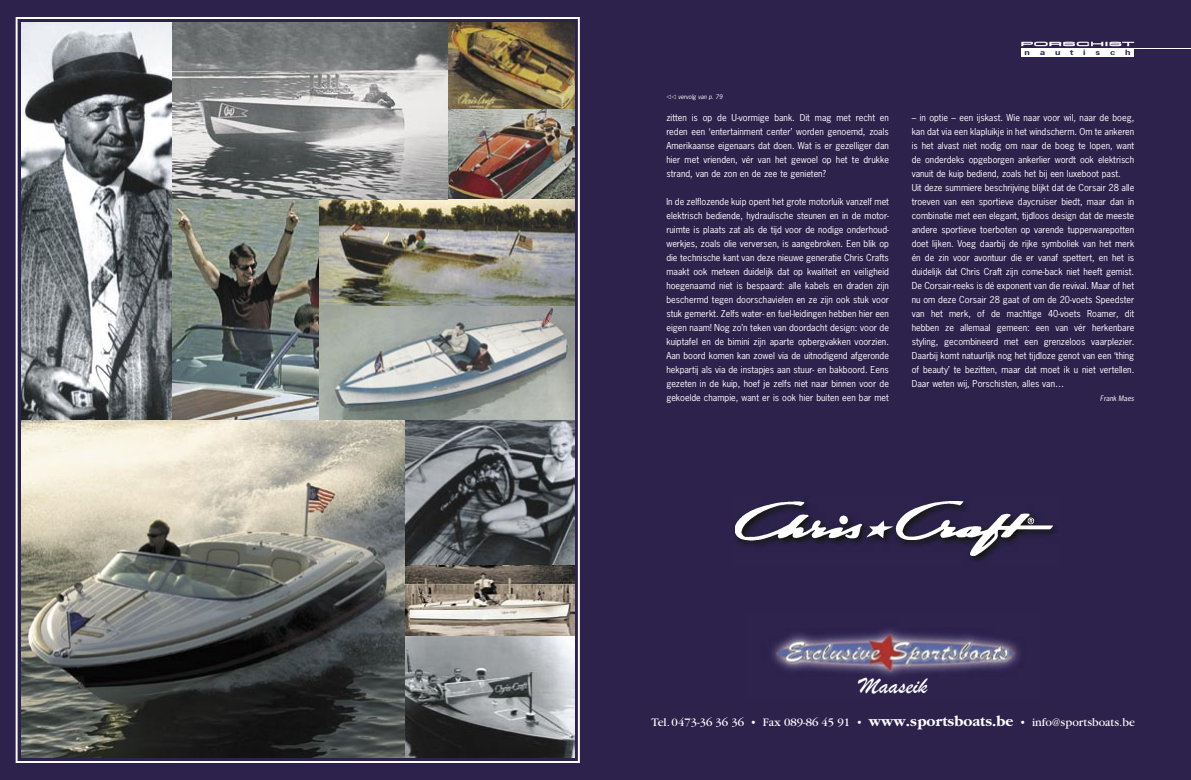
<style>
.page{position:relative;width:1191px;height:780px;background:#2d224c}
.page>*{position:absolute;margin:0;border:0;box-sizing:border-box;transform-origin:0 0}
.t1{font:24px "Brush Script";color:#fff}
.t2{font:12px "Garamond";color:#fff}
.t3{font:9px/14px "News Gothic";color:#fff;text-align:justify}
.t4{font:italic 7px "News Gothic";color:#fff}
.t5{font:700 6.9px "News Gothic";color:#2a3356;scale:1.4 1}
.t6{font:italic 6px "News Gothic";color:#fff}
.s1{font-weight:700;font-size:15px}
</style>
<div class="page">
<img style="left:772px;top:628px;width:248px;height:49px">
<img style="left:970px;top:525px;width:86px;height:36px">
<img style="left:735px;top:501px;width:317px;height:54px">
<div style="left:1021px;top:48px;width:113px;height:9px;background:#fff"></div>
<hr style="left:1021px;top:48px;width:170px;height:1px;background:#fff">
<svg style="left:1021px;top:42px;width:113px;height:4px"></svg>
<img style="left:16px;top:17px;width:564px;height:746px">
<img style="left:21px;top:420px;width:383px;height:337px">
<p class="t6" style="left:678px;top:93px;width:46px">vervolg van p. 79</p>
<p class="t3" style="left:666px;top:110px;width:224px">zitten is op de U-vormige bank. Dit mag met recht en reden een ‘entertainment center’ worden genoemd, zoals Amerikaanse eigenaars dat doen. Wat is er gezelliger dan hier met vrienden, vér van het gewoel op het te drukke strand, van de zon en de zee te genieten?</p>
<p class="t3" style="left:666px;top:194px;width:224px">In de zelflozende kuip opent het grote motorluik vanzelf met elektrisch bediende, hydraulische steunen en in de motor&shy;ruimte is plaats zat als de tijd voor de nodige onderhoud&shy;werkjes, zoals olie verversen, is aangebroken. Een blik op die technische kant van deze nieuwe generatie Chris Crafts maakt ook meteen duidelijk dat op kwaliteit en veiligheid hoegenaamd niet is bespaard: alle kabels en draden zijn beschermd tegen doorschavielen en ze zijn ook stuk voor stuk gemerkt. Zelfs water- en fuel-leidingen hebben hier een eigen naam! Nog zo’n teken van doordacht design: voor de kuiptafel en de bimini zijn aparte opbergvakken voorzien.<br>Aan boord komen kan zowel via de uitnodigend afgeronde hekpartij als via de instapjes aan stuur- en bakboord. Eens gezeten in de kuip, hoef je zelfs niet naar binnen voor de gekoelde champie, want er is ook hier buiten een bar met</p>
<p class="t5" style="left:1024px;top:47px;width:5px">n</p>
<p class="t5" style="left:1039px;top:47px;width:5px">a</p>
<p class="t5" style="left:1055px;top:47px;width:5px">u</p>
<p class="t5" style="left:1070px;top:47px;width:4px">t</p>
<p class="t5" style="left:1083px;top:47px;width:3px">i</p>
<p class="t5" style="left:1095px;top:47px;width:5px">s</p>
<p class="t5" style="left:1110px;top:47px;width:5px">c</p>
<p class="t5" style="left:1125px;top:47px;width:5px">h</p>
<p class="t3" style="left:911px;top:110px;width:224px;text-align:left">– in optie – een ijskast. Wie naar voor wil, naar de boeg, kan dat via een klapluikje in het windscherm. Om te ankeren is het alvast niet nodig om naar de boeg te lopen, want de onderdeks opgeborgen ankerlier wordt ook elektrisch vanuit de kuip bediend, zoals het bij een luxeboot past.<br>Uit deze summiere beschrijving blijkt dat de Corsair 28 alle troeven van een sportieve daycruiser biedt, maar dan in combinatie met een elegant, tijdloos design dat de meeste andere sportieve toerboten op varende tupperwarepotten doet lijken. Voeg daarbij de rijke symboliek van het merk én de zin voor avontuur die er vanaf spettert, en het is duidelijk dat Chris Craft zijn come-back niet heeft gemist.<br>De Corsair-reeks is dé exponent van die revival. Maar of het nu om deze Corsair 28 gaat of om de 20-voets Speedster van het merk, of de machtige 40-voets Roamer, dit hebben ze allemaal gemeen: een van vér herkenbare styling, gecombineerd met een grenzeloos vaarplezier.<br>Daarbij komt natuurlijk nog het tijdloze genot van een ‘thing of beauty’ te bezitten, maar dat moet ik u niet vertellen.<br>Daar weten wij, Porschisten, alles van…</p>
<p class="t4" style="left:1100px;top:394px;width:35px">Frank Maes</p>
<h1 class="t1" style="left:859px;top:671px;width:70px">Maaseik</h1>
<h2 class="t2" style="left:651px;top:715px;width:485px">Tel. 0473-36 36 36 • Fax 089-86 45 91 • <span class="s1">www.sportsboats.be</span> • info@sportsboats.be</h2>
</div>
